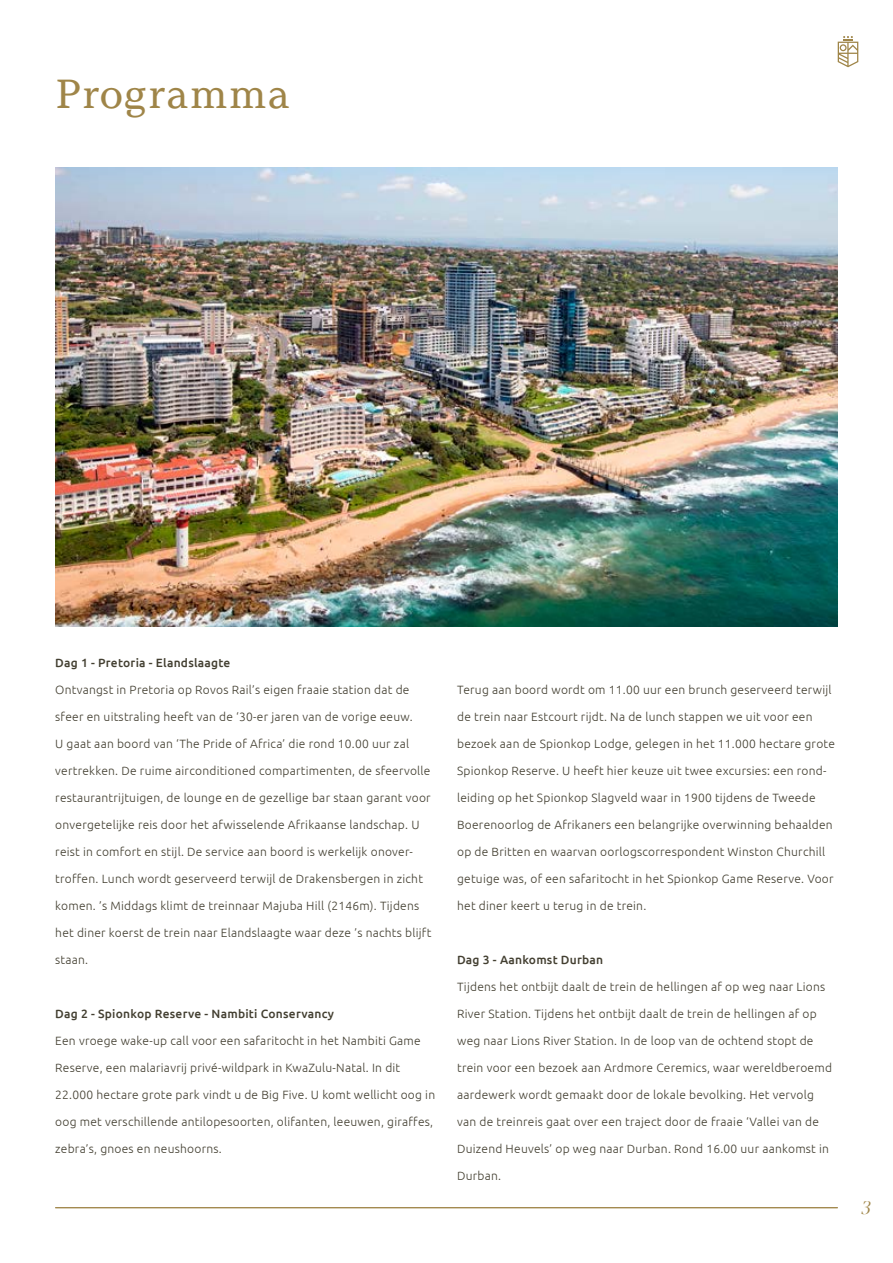
<style>
.page{position:relative;width:893px;height:1263px;background:#fff}
.page>*{position:absolute;margin:0;border:0;box-sizing:border-box;transform-origin:0 0}
.t1{font:40.5px "Argesta Text";color:#9f8548}
.t2{font:italic 18px "Argesta Hairline";color:#9f8548}
.t3{font:300 12px "Ubuntu";letter-spacing:.02em;color:#433f31}
.t4{font:500 12px "Ubuntu";letter-spacing:.02em;color:#433f31}
</style>
<div class="page">
<hr style="left:55px;top:1207px;width:783px;height:1px;background:#9f8548">
<img style="left:55px;top:168px;width:783px;height:459px">
<svg style="left:838px;top:36px;width:20px;height:31px"></svg>
<h1 class="t1" style="left:55px;top:69px;width:237px">Programma</h1>
<p class="t4" style="left:55px;top:655px;width:177px">Dag 1 - Pretoria - Elandslaagte</p>
<p class="t3" style="left:55px;top:683px;width:356px">Ontvangst in Pretoria op Rovos Rail’s eigen fraaie station dat de</p>
<p class="t3" style="left:55px;top:710px;width:359px">sfeer en uitstraling heeft van de ‘30-er jaren van de vorige eeuw.</p>
<p class="t3" style="left:55px;top:737px;width:355px">U gaat aan boord van ‘The Pride of Africa’ die rond 10.00 uur zal</p>
<p class="t3" style="left:55px;top:764px;width:377px">vertrekken. De ruime airconditioned compartimenten, de sfeervolle</p>
<p class="t3" style="left:55px;top:791px;width:377px">restaurantrijtuigen, de lounge en de gezellige bar staan garant voor</p>
<p class="t3" style="left:55px;top:818px;width:366px">onvergetelijke reis door het afwisselende Afrikaanse landschap. U</p>
<p class="t3" style="left:55px;top:845px;width:359px">reist in comfort en stijl. De service aan boord is werkelijk onover-</p>
<p class="t3" style="left:55px;top:872px;width:369px">troffen. Lunch wordt geserveerd terwijl de Drakensbergen in zicht</p>
<p class="t3" style="left:55px;top:899px;width:365px">komen. ’s Middags klimt de treinnaar Majuba Hill (2146m). Tijdens</p>
<p class="t3" style="left:55px;top:926px;width:378px">het diner koerst de trein naar Elandslaagte waar deze ’s nachts blijft</p>
<p class="t3" style="left:55px;top:953px;width:34px">staan.</p>
<p class="t4" style="left:55px;top:1006px;width:280px">Dag 2 - Spionkop Reserve - Nambiti Conservancy</p>
<p class="t3" style="left:55px;top:1034px;width:367px">Een vroege wake-up call voor een safaritocht in het Nambiti Game</p>
<p class="t3" style="left:55px;top:1061px;width:346px">Reserve, een malariavrij privé-wildpark in KwaZulu-Natal. In dit</p>
<p class="t3" style="left:55px;top:1088px;width:381px">22.000 hectare grote park vindt u de Big Five. U komt wellicht oog in</p>
<p class="t3" style="left:55px;top:1115px;width:379px">oog met verschillende antilopesoorten, olifanten, leeuwen, giraffes,</p>
<p class="t3" style="left:55px;top:1142px;width:168px">zebra’s, gnoes en neushoorns.</p>
<p class="t3" style="left:457px;top:683px;width:376px">Terug aan boord wordt om 11.00 uur een brunch geserveerd terwijl</p>
<p class="t3" style="left:457px;top:710px;width:357px">de trein naar Estcourt rijdt. Na de lunch stappen we uit voor een</p>
<p class="t3" style="left:457px;top:737px;width:379px">bezoek aan de Spionkop Lodge, gelegen in het 11.000 hectare grote</p>
<p class="t3" style="left:457px;top:764px;width:371px">Spionkop Reserve. U heeft hier keuze uit twee excursies: een rond-</p>
<p class="t3" style="left:457px;top:791px;width:360px">leiding op het Spionkop Slagveld waar in 1900 tijdens de Tweede</p>
<p class="t3" style="left:457px;top:818px;width:377px">Boerenoorlog de Afrikaners een belangrijke overwinning behaalden</p>
<p class="t3" style="left:457px;top:845px;width:370px">op de Britten en waarvan oorlogscorrespondent Winston Churchill</p>
<p class="t3" style="left:457px;top:872px;width:378px">getuige was, of een safaritocht in het Spionkop Game Reserve. Voor</p>
<p class="t3" style="left:457px;top:899px;width:191px">het diner keert u terug in de trein.</p>
<p class="t4" style="left:457px;top:952px;width:148px">Dag 3 - Aankomst Durban</p>
<p class="t3" style="left:457px;top:980px;width:370px">Tijdens het ontbijt daalt de trein de hellingen af op weg naar Lions</p>
<p class="t3" style="left:457px;top:1007px;width:361px">River Station. Tijdens het ontbijt daalt de trein de hellingen af op</p>
<p class="t3" style="left:457px;top:1034px;width:358px">weg naar Lions River Station. In de loop van de ochtend stopt de</p>
<p class="t3" style="left:457px;top:1061px;width:376px">trein voor een bezoek aan Ardmore Ceremics, waar wereldberoemd</p>
<p class="t3" style="left:457px;top:1088px;width:358px">aardewerk wordt gemaakt door de lokale bevolking. Het vervolg</p>
<p class="t3" style="left:457px;top:1115px;width:363px">van de treinreis gaat over een traject door de fraaie ‘Vallei van de</p>
<p class="t3" style="left:457px;top:1142px;width:373px">Duizend Heuvels’ op weg naar Durban. Rond 16.00 uur aankomst in</p>
<p class="t3" style="left:457px;top:1169px;width:46px">Durban.</p>
<h2 class="t2" style="left:860px;top:1197px;width:12px">3</h2>
</div>
